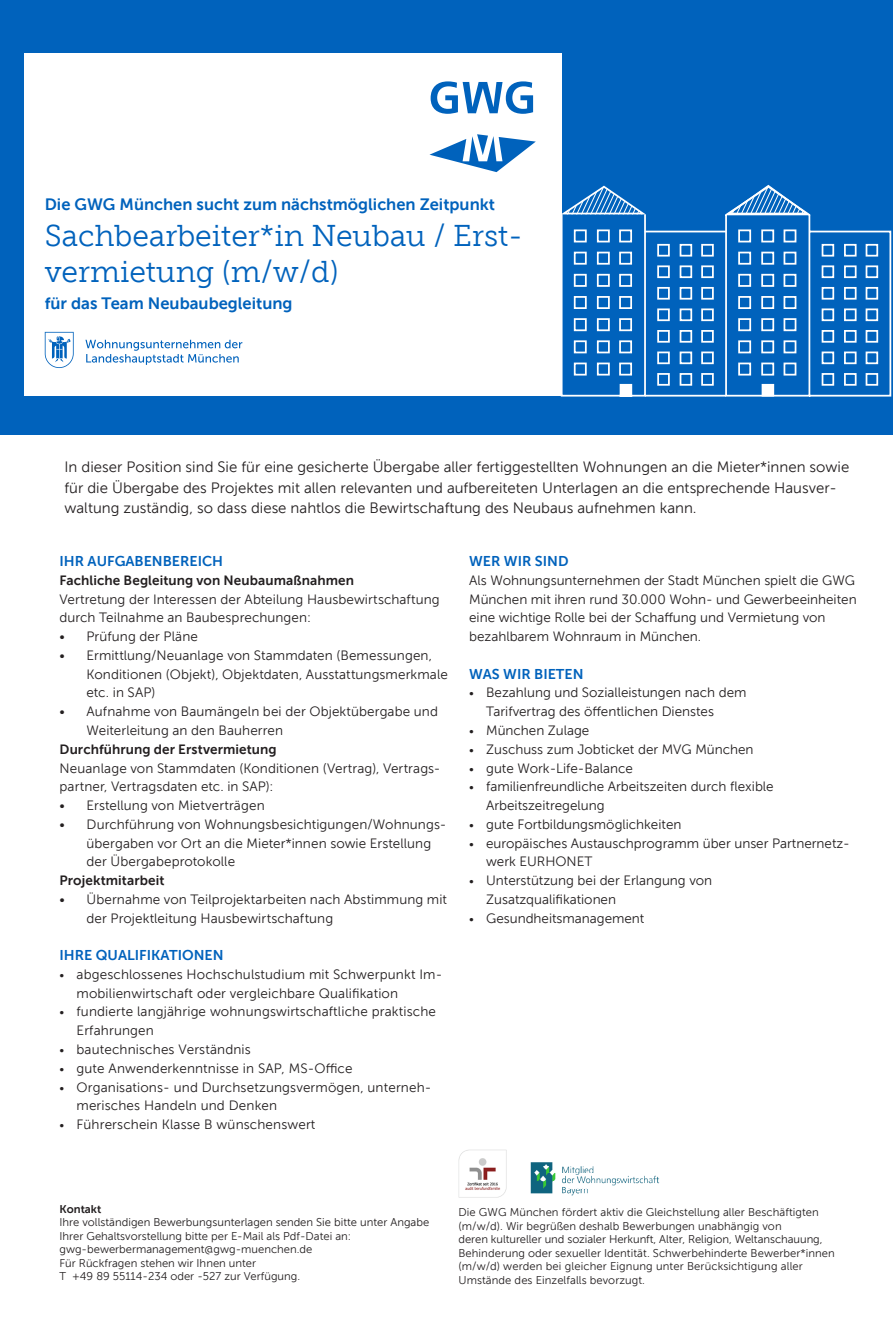
<style>
.page{position:relative;width:893px;height:1319px;background:#fff}
.page>*{position:absolute;margin:0;border:0;box-sizing:border-box;transform-origin:0 0}
.t1{font:30px/36px "Museo Slab 300";color:#0062bc}
.t2{font:16.5px "Museo Sans 700";color:#0062bc}
.t3{font:15px/20.2px "Museo Sans 300";color:#231f20}
.Aufzählung{font:14.25px "Museo Sans 700";color:#0062bc}
.Aufzählung-2{font:13.5px/18.8px "Museo Sans 300";letter-spacing:.005em;color:#231f20}
.t4{font:13.5px "Museo Sans 700";letter-spacing:.005em;color:#231f20}
.t5{font:11.25px/13.5px "Museo Sans 300";color:#231f20}
.t6{font:11.25px "Museo Sans 700";color:#231f20}
.s1{font-family:"Museo Sans 700"}
.s2{font-size:12px}
</style>
<div class="page">
<div style="left:0;top:0;width:893px;height:435px;background:#0062bc"></div>
<div style="left:24px;top:53px;width:537px;height:342px;background:#fff"></div>
<svg style="left:431px;top:81px;width:102px;height:33px"></svg>
<svg style="left:429px;top:134px;width:107px;height:38px"></svg>
<svg style="left:45px;top:332px;width:29px;height:36px"></svg>
<svg style="left:85px;top:340px;width:157px;height:25px"></svg>
<img style="left:459px;top:1149px;width:48px;height:48px">
<img style="left:530px;top:1162px;width:130px;height:34px">
<svg style="left:560px;top:183px;width:332px;height:214px"></svg>
<p class="t2" style="left:45px;top:195px;width:452px">Die GWG München sucht zum nächstmöglichen Zeitpunkt</p>
<p class="t1" style="left:45px;top:217px;width:480px">Sachbearbeiter*in Neubau / Erst&shy;vermietung (m/w/d)</p>
<p class="t2" style="left:45px;top:294px;width:249px">für das Team Neubaubegleitung</p>
<p class="t3" style="left:64px;top:457px;width:786px">In dieser Position sind Sie für eine gesicherte Übergabe aller fertiggestellten Wohnungen an die Mieter*innen sowie für die Übergabe des Projektes mit allen relevanten und aufbereiteten Unterlagen an die entsprechende Hausver&shy;waltung zuständig, so dass diese nahtlos die Bewirtschaftung des Neubaus aufnehmen kann.</p>
<p class="Aufzählung" style="left:60px;top:553px;width:165px">IHR AUFGABENBEREICH</p>
<p class="t4" style="left:60px;top:572px;width:296px">Fachliche Begleitung von Neubaumaßnahmen</p>
<p class="Aufzählung-2" style="left:60px;top:589px;width:382px">Vertretung der Interessen der Abteilung Hausbewirtschaftung durch Teilnahme an Baubesprechungen:</p>
<p class="Aufzählung-2" style="left:60px;top:627px;width:140px">• Prüfung der Pläne</p>
<p class="Aufzählung-2" style="left:87px;top:646px;width:363px;text-indent:-27px">• Ermittlung/Neuanlage von Stammdaten (Bemessungen,<br>Konditionen (Objekt), Objektdaten, Ausstattungsmerkmale etc. in SAP)</p>
<p class="Aufzählung-2" style="left:87px;top:702px;width:353px;text-indent:-27px">• Aufnahme von Baumängeln bei der Objektübergabe und<br>Weiterleitung an den Bauherren</p>
<p class="Aufzählung-2" style="left:60px;top:739px;width:383px"><span class="s1">Durchführung der Erstvermietung<br></span>Neuanlage von Stammdaten (Konditionen (Vertrag), Vertrags&shy;partner, Vertragsdaten etc. in SAP):</p>
<p class="Aufzählung-2" style="left:60px;top:796px;width:207px">• Erstellung von Mietverträgen</p>
<p class="Aufzählung-2" style="left:87px;top:814px;width:361px;text-indent:-27px">• Durchführung von Wohnungsbesichtigungen/Wohnungs&shy;übergaben vor Ort an die Mieter*innen sowie Erstellung der Übergabeprotokolle</p>
<p class="t4" style="left:60px;top:872px;width:106px">Projektmitarbeit</p>
<p class="Aufzählung-2" style="left:87px;top:889px;width:362px;text-indent:-27px">• Übernahme von Teilprojektarbeiten nach Abstimmung mit der Projektleitung Hausbewirtschaftung</p>
<p class="Aufzählung" style="left:60px;top:947px;width:166px">IHRE QUALIFIKATIONEN</p>
<p class="Aufzählung-2" style="left:77px;top:964px;width:367px;text-indent:-17px"><span class="s2">•</span> abgeschlossenes Hochschulstudium mit Schwerpunkt Im&shy;mobilienwirtschaft oder vergleichbare Qualifikation</p>
<p class="Aufzählung-2" style="left:77px;top:1002px;width:361px;text-indent:-17px"><span class="s2">•</span> fundierte langjährige wohnungswirtschaftliche praktische<br>Erfahrungen</p>
<p class="Aufzählung-2" style="left:60px;top:1039px;width:193px"><span class="s2">•</span> bautechnisches Verständnis</p>
<p class="Aufzählung-2" style="left:60px;top:1058px;width:295px"><span class="s2">•</span> gute Anwenderkenntnisse in SAP, MS-Office</p>
<p class="Aufzählung-2" style="left:77px;top:1077px;width:356px;text-indent:-17px"><span class="s2">•</span> Organisations- und Durchsetzungsvermögen, unterneh&shy;merisches Handeln und Denken</p>
<p class="Aufzählung-2" style="left:60px;top:1114px;width:257px"><span class="s2">•</span> Führerschein Klasse B wünschenswert</p>
<p class="Aufzählung" style="left:469px;top:553px;width:101px">WER WIR SIND</p>
<p class="Aufzählung-2" style="left:469px;top:571px;width:389px">Als Wohnungsunternehmen der Stadt München spielt die GWG München mit ihren rund 30.000 Wohn- und Gewerbeeinheiten eine wichtige Rolle bei der Schaffung und Vermietung von bezahlbarem Wohnraum in München.</p>
<p class="Aufzählung" style="left:469px;top:665px;width:116px">WAS WIR BIETEN</p>
<p class="Aufzählung-2" style="left:486px;top:683px;width:262px;text-indent:-17px"><span class="s2">•</span> Bezahlung und Sozialleistungen nach dem<br>Tarifvertrag des öffentlichen Dienstes</p>
<p class="Aufzählung-2" style="left:469px;top:721px;width:122px"><span class="s2">•</span> München Zulage</p>
<p class="Aufzählung-2" style="left:469px;top:739px;width:286px"><span class="s2">•</span> Zuschuss zum Jobticket der MVG München</p>
<p class="Aufzählung-2" style="left:469px;top:758px;width:165px"><span class="s2">•</span> gute Work-Life-Balance</p>
<p class="Aufzählung-2" style="left:486px;top:777px;width:289px;text-indent:-17px"><span class="s2">•</span> familienfreundliche Arbeitszeiten durch flexible<br>Arbeitszeitregelung</p>
<p class="Aufzählung-2" style="left:469px;top:814px;width:214px"><span class="s2">•</span> gute Fortbildungsmöglichkeiten</p>
<p class="Aufzählung-2" style="left:486px;top:833px;width:365px;text-indent:-17px"><span class="s2">•</span> europäisches Austauschprogramm über unser Partnernetz&shy;werk EURHONET</p>
<p class="Aufzählung-2" style="left:486px;top:871px;width:228px;text-indent:-17px"><span class="s2">•</span> Unterstützung bei der Erlangung von<br>Zusatzqualifikationen</p>
<p class="Aufzählung-2" style="left:469px;top:908px;width:177px"><span class="s2">•</span> Gesundheitsmanagement</p>
<p class="t6" style="left:60px;top:1202px;width:43px">Kontakt</p>
<p class="t5" style="left:60px;top:1215px;width:371px">Ihre vollständigen Bewerbungsunterlagen senden Sie bitte unter Angabe<br>Ihrer Gehaltsvorstellung bitte per E-Mail als Pdf-Datei an:</p>
<p class="t5" style="left:60px;top:1242px;width:254px">gwg-bewerbermanagement@gwg-muenchen.de</p>
<p class="t5" style="left:60px;top:1255px;width:242px">Für Rückfragen stehen wir Ihnen unter<br>T +49 89 55114-234 oder -527 zur Verfügung.</p>
<p class="t5" style="left:459px;top:1205px;width:378px">Die GWG München fördert aktiv die Gleichstellung aller Beschäftigten (m/w/d). Wir begrüßen deshalb Bewerbungen unabhängig von<br>deren kultureller und sozialer Herkunft, Alter, Religion, Weltanschauung, Behinderung oder sexueller Identität. Schwerbehinderte Bewerber*innen (m/w/d) werden bei gleicher Eignung unter Berücksichtigung aller Umstände des Einzelfalls bevorzugt.</p>
</div>
